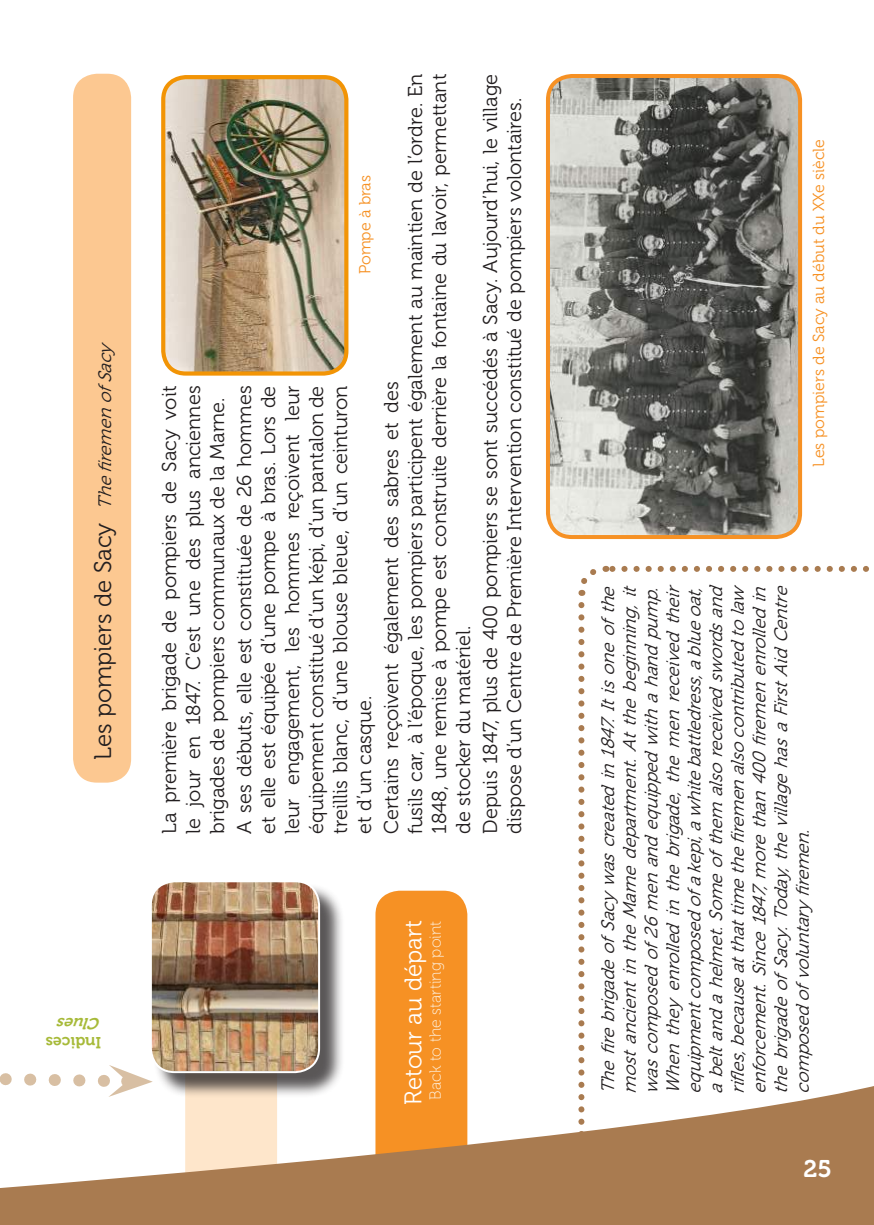
<style>
.page{position:relative;width:874px;height:1225px;background:#fff}
.page>*{position:absolute;margin:0;border:0;box-sizing:border-box;transform-origin:0 0}
.t1{font:24px "Museo 300";color:#231f20}
.t2{font:24px "Museo 300";color:#fff}
.t3{font:24px "Museo 700";color:#fff}
.t4{font:20px/24px "Museo 300";color:#231f20;text-align:justify}
.t5{font:italic 18px/21.6px "Museo 300";color:#231f20;text-align:justify}
.t6{font:16px "Museo 300";color:#f69124}
.t7{font:16px "Museo 100";color:#fef6e9}
.t8{font:16px "Museo 700";color:#a7ba39}
.t9{font:italic 16px "Museo 700";color:#a7ba39}
.s1{font-style:italic;font-size:18px}
</style>
<div class="page">
<div style="left:73px;top:74px;width:58px;height:708px;background:#fcc891;border-radius:24px"></div>
<div style="left:375px;top:890px;width:92px;height:186px;background:#f69124"></div>
<svg style="left:578px;top:565px;width:291px;height:31px"></svg>
<svg style="left:578px;top:605px;width:6px;height:471px"></svg>
<div style="left:153px;top:883px;width:192px;height:215px;background:#231f20;opacity:.75"></div>
<img style="left:153px;top:883px;width:166px;height:188px">
<div style="left:150px;top:880px;width:170px;height:193px;border:2px solid #fff;border-radius:24px"></div>
<svg style="left:0;top:1065px;width:138px;height:11px"></svg>
<img style="left:550px;top:76px;width:249px;height:461px">
<div style="left:545px;top:74px;width:256px;height:465px;border:4px solid #f69124;border-radius:24px"></div>
<img style="left:164px;top:78px;width:182px;height:295px">
<div style="left:161px;top:75px;width:187px;height:300px;border:4px solid #f29405;border-radius:23px"></div>
<svg style="left:0;top:1076px;width:584px;height:7px"></svg>
<svg style="left:0;top:1083px;width:873px;height:142px;fill:#a97b50"></svg>
<p class="t1" style="left:90px;top:760px;width:424px;rotate:-90deg">Les pompiers de Sacy <span class="s1">ThefiremenofSacy</span></p>
<p class="t9" style="left:101px;top:1032px;width:51px;rotate:-180deg">Clues</p>
<p class="t8" style="left:101px;top:1051px;width:57px;rotate:-180deg">Indices</p>
<p class="t6" style="left:356px;top:274px;width:101px;rotate:-90deg">Pompe à bras</p>
<p class="t4" style="left:158px;top:833px;width:449px;rotate:-90deg">La première brigade de pompiers de Sacy voit le jour en 1847. C’est une des plus anciennes brigades de pompiers communaux de la Marne.</p>
<p class="t4" style="left:232px;top:833px;width:449px;rotate:-90deg">A ses débuts, elle est constituée de 26 hommes et elle est équipée d’une pompe à bras. Lors de leur engagement, les hommes reçoivent leur équipement constitué d’un képi, d’un pantalon de treillis blanc, d’une blouse bleue, d’un ceinturon et d’un casque.</p>
<p class="t4" style="left:379px;top:833px;width:761px;text-align:left;rotate:-90deg">Certains reçoivent également des sabres et des<br>fusils car, à l’époque, les pompiers participent également au maintien de l’ordre. En 1848, une remise à pompe est construite derrière la fontaine du lavoir, permettant de stocker du matériel.</p>
<p class="t4" style="left:478px;top:833px;width:761px;rotate:-90deg">Depuis 1847, plus de 400 pompiers se sont succédés à Sacy. Aujourd’hui, le village dispose d’un Centre de Première Intervention constitué de pompiers volontaires.</p>
<p class="t2" style="left:400px;top:1104px;width:186px;rotate:-90deg">Retour au départ</p>
<p class="t7" style="left:426px;top:1099px;width:181px;rotate:-90deg">Back to the starting point</p>
<p class="t6" style="left:809px;top:466px;width:329px;rotate:-90deg">Les pompiers de Sacy au début du XXe siècle</p>
<p class="t5" style="left:597px;top:1093px;width:515px;rotate:-90deg">ThefirebrigadeofSacywascreatedin1847.Itisoneofthe mostancientintheMarnedepartment.Atthebeginning,it wascomposedof26menandequippedwithahandpump.<br>Whentheyenrolledinthebrigade,themenreceivedtheir equipmentcomposedofakepi,awhitebattledress,ablueoat, abeltandahelmet.Someofthem alsoreceivedswordsand rifles,becauseatthattimethefiremenalsocontributedtolaw enforcement.Since1847,morethan400firemenenrolledin thebrigadeofSacy.Today,thevillagehasaFirstAidCentre composedofvoluntaryfiremen.</p>
<p class="t3" style="left:803px;top:1155px;width:30px">25</p>
</div>
